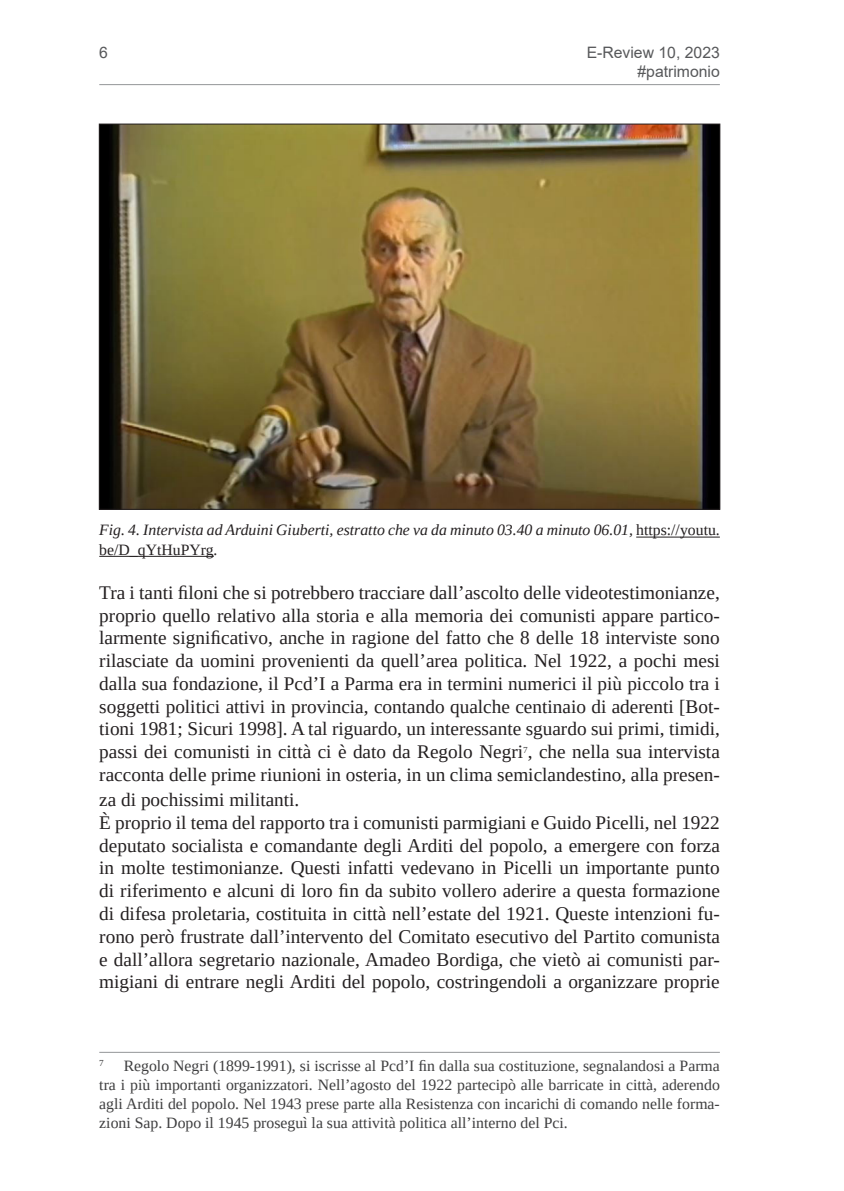
<style>
.page{position:relative;width:844px;height:1191px;background:#fff}
.page>*{position:absolute;margin:0;border:0;box-sizing:border-box;transform-origin:0 0}
.Testo_articoli{font:19.25px/22.8px "Tinos";color:#231f20;text-align:justify}
.Note{font:15.75px/18.9px "Tinos";color:#3e3e3f;text-align:justify}
.Dida{font:italic 15.75px/19.2px "Tinos";color:#231f20}
.t1{font:15.75px/19.2px "Arial";color:#57585a;text-align:right}
.Note-2{font:9.1px "Tinos";color:#3e3e3f}
.s1{font-style:normal}
</style>
<div class="page">
<hr style="left:99px;top:84px;width:620px;height:1px;background:#939598">
<hr style="left:99px;top:1052px;width:620px;height:1px;background:#939598">
<hr style="left:636px;top:537px;width:83px;height:1px;background:#231f20">
<hr style="left:99px;top:556px;width:115px;height:1px;background:#231f20">
<img style="left:101px;top:126px;width:617px;height:381px">
<p class="t1" style="left:99px;top:43px;width:10px">6</p>
<p class="t1" style="left:586px;top:43px;width:135px">E-Review 10, 2023 #patrimonio</p>
<p class="Dida" style="left:99px;top:520px;width:622px">Fig. 4. Intervista ad Arduini Giuberti, estratto che va da minuto 03.40 a minuto 06.01, <span class="s1">https://youtu. be/D_qYtHuPYrg</span>.</p>
<p class="Testo_articoli" style="left:99px;top:581px;width:622px">Tra i tanti filoni che si potrebbero tracciare dall’ascolto delle videotestimonianze, proprio quello relativo alla storia e alla memoria dei comunisti appare partico&shy;larmente significativo, anche in ragione del fatto che 8 delle 18 interviste sono rilasciate da uomini provenienti da quell’area politica. Nel 1922, a pochi mesi dalla sua fondazione, il Pcd’I a Parma era in termini numerici il più piccolo tra i soggetti politici attivi in provincia, contando qualche centinaio di aderenti [Bot&shy;tioni 1981; Sicuri 1998]. A tal riguardo, un interessante sguardo sui primi, timidi, passi dei comunisti in città ci è dato da Regolo Negri<sup>7</sup>, che nella sua intervista racconta delle prime riunioni in osteria, in un clima semiclandestino, alla presen-</p>
<p class="Testo_articoli" style="left:99px;top:788px;width:202px">za di pochissimi militanti.</p>
<p class="Testo_articoli" style="left:99px;top:811px;width:622px">È proprio il tema del rapporto tra i comunisti parmigiani e Guido Picelli, nel 1922 deputato socialista e comandante degli Arditi del popolo, a emergere con forza in molte testimonianze. Questi infatti vedevano in Picelli un importante punto di riferimento e alcuni di loro fin da subito vollero aderire a questa formazione di difesa proletaria, costituita in città nell’estate del 1921. Queste intenzioni fu&shy;rono però frustrate dall’intervento del Comitato esecutivo del Partito comunista e dall’allora segretario nazionale, Amadeo Bordiga, che vietò ai comunisti par&shy;migiani di entrare negli Arditi del popolo, costringendoli a organizzare proprie</p>
<p class="Note" style="left:99px;top:1056px;width:622px;text-indent:24px">Regolo Negri (1899-1991), si iscrisse al Pcd’I fin dalla sua costituzione, segnalandosi a Parma tra i più importanti organizzatori. Nell’agosto del 1922 partecipò alle barricate in città, aderendo agli Arditi del popolo. Nel 1943 prese parte alla Resistenza con incarichi di comando nelle forma&shy;zioni Sap. Dopo il 1945 proseguì la sua attività politica all’interno del Pci.</p>
<p class="Note-2" style="left:99px;top:1057px;width:6px">7</p>
</div>
